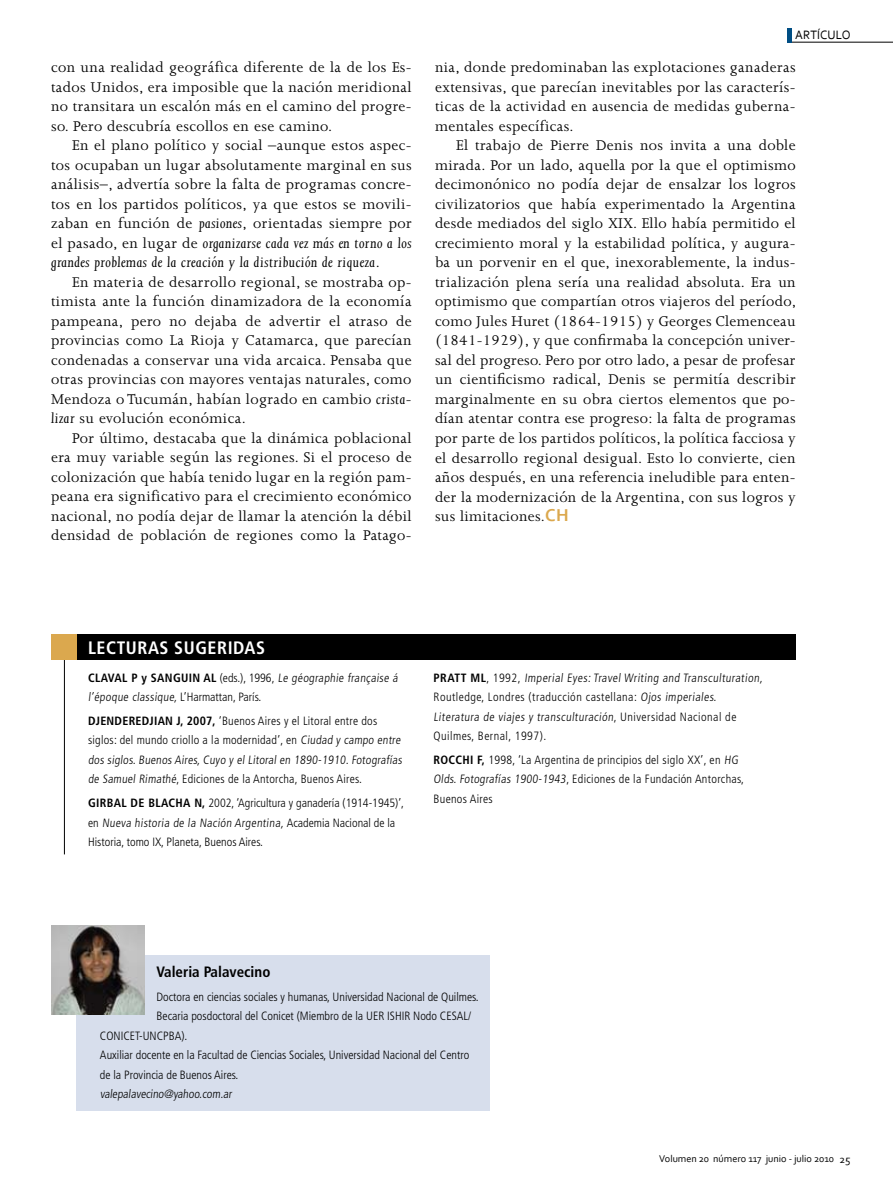
<style>
.page{position:relative;width:893px;height:1191px;background:#fff}
.page>*{position:absolute;margin:0;border:0;box-sizing:border-box;transform-origin:0 0}
.t1{font:700 condensed 18px "Frutiger";letter-spacing:.03em;color:#fff}
.t2{font:16.2px/19.5px "Joanna";letter-spacing:.025em;color:#000;text-align:justify}
.t3{font:700 condensed 15px "Frutiger";color:#000}
.t4{font:12.75px "Corbel";letter-spacing:.01em;color:#000;scale:.95 1}
.t5{font:300 condensed 12px/19.5px "Frutiger";color:#000}
.t6{font:300 condensed 12px/19.5px "Frutiger";letter-spacing:.02em;color:#000}
.t7{font:300 condensed 12px/19.5px "Frutiger";letter-spacing:.04em;color:#000}
.t8{font:300 condensed 12px/19.5px "Frutiger";letter-spacing:.025em;color:#000}
.t9{font:700 condensed 12px "Frutiger";color:#000}
.t10{font:10.2px "Corbel";color:#000}
.s1{font-style:italic}
.s2{font-family:"Corbel";font-weight:700;font-size:18px;color:#dba84e}
.s3{font-weight:700}
.s4{font-size:11.25px}
</style>
<div class="page">
<div style="left:76px;top:955px;width:414px;height:155px;background:#d7deec"></div>
<hr style="left:64px;top:656px;width:1px;height:198px;background:#000">
<div style="left:51px;top:634px;width:26px;height:26px;background:#dba84e"></div>
<div style="left:77px;top:634px;width:719px;height:26px;background:#000"></div>
<img style="left:51px;top:925px;width:93px;height:89px">
<hr style="left:787px;top:42px;width:106px;height:1px;background:#000">
<div style="left:787px;top:28px;width:5px;height:15px;background:#004e84"></div>
<p class="t2" style="left:51px;top:58px;width:362px">con una realidad geográfica diferente de la de los Es&shy;tados Unidos, era imposible que la nación meridional no transitara un escalón más en el camino del progre&shy;so. Pero descubría escollos en ese camino.</p>
<p class="t2" style="left:51px;top:136px;width:362px;text-indent:21px">En el plano político y social –aunque estos aspec&shy;tos ocupaban un lugar absolutamente marginal en sus análisis–, advertía sobre la falta de programas concre&shy;tos en los partidos políticos, ya que estos se movili&shy;zaban en función de <span class="s1">pasiones</span>, orientadas siempre por el pasado, en lugar de <span class="s1">organizarse cada vez más en torno a los grandes problemas de la creación y la distribución de riqueza</span>.</p>
<p class="t2" style="left:51px;top:272px;width:362px;text-indent:21px">En materia de desarrollo regional, se mostraba op&shy;timista ante la función dinamizadora de la economía pampeana, pero no dejaba de advertir el atraso de provincias como La Rioja y Catamarca, que parecían condenadas a conservar una vida arcaica. Pensaba que otras provincias con mayores ventajas naturales, como Mendoza o Tucumán, habían logrado en cambio <span class="s1">crista&shy;lizar</span> su evolución económica.</p>
<p class="t2" style="left:51px;top:428px;width:362px;text-indent:21px">Por último, destacaba que la dinámica poblacional era muy variable según las regiones. Si el proceso de colonización que había tenido lugar en la región pam&shy;peana era significativo para el crecimiento económico nacional, no podía dejar de llamar la atención la débil densidad de población de regiones como la Patago-</p>
<p class="t4" style="left:795px;top:26px;width:60px">ARTÍCU LO</p>
<p class="t2" style="left:435px;top:58px;width:362px">nia, donde predominaban las explotaciones ganaderas extensivas, que parecían inevitables por las caracterís&shy;ticas de la actividad en ausencia de medidas guberna&shy;mentales específicas.</p>
<p class="t2" style="left:435px;top:136px;width:363px;text-indent:21px">El trabajo de Pierre Denis nos invita a una doble mirada. Por un lado, aquella por la que el optimismo decimonónico no podía dejar de ensalzar los logros civilizatorios que había experimentado la Argentina desde mediados del siglo XIX. Ello había permitido el crecimiento moral y la estabilidad política, y augura&shy;ba un porvenir en el que, inexorablemente, la indus&shy;trialización plena sería una realidad absoluta. Era un optimismo que compartían otros viajeros del período, como Jules Huret (1864-1915) y Georges Clemenceau (1841-1929), y que confirmaba la concepción univer&shy;sal del progreso. Pero por otro lado, a pesar de profesar un cientificismo radical, Denis se permitía describir marginalmente en su obra ciertos elementos que po&shy;dían atentar contra ese progreso: la falta de programas por parte de los partidos políticos, la política facciosa y el desarrollo regional desigual. Esto lo convierte, cien años después, en una referencia ineludible para enten&shy;der la modernización de la Argentina, con sus logros y sus limitaciones.<span class="s2">CH</span></p>
<p class="t1" style="left:88px;top:636px;width:178px">LECTURAS SUGERIDAS</p>
<p class="t5" style="left:88px;top:668px;width:313px"><span class="s3">CLAVAL P Y SA NGUI N AL</span> (eds.), 1996, Le géographie française á l’époque classique, L’Harmattan, París.</p>
<p class="t9" style="left:88px;top:713px;width:35px">DJENDERED</p>
<p class="t6" style="left:88px;top:711px;width:317px;text-indent:62px"><span class="s3">JIAN J, 2007,</span> ‘Buenos Aires y el Litoral entre dos siglos: del mundo criollo a la modernidad’, en Ciudad y campo entre dos siglos. Buenos Aires, Cuyo y el Litoral en 1890-1910. Fotografías de Samuel Rimathé, Ediciones de la Antorcha, Buenos Aires.</p>
<p class="t5" style="left:88px;top:793px;width:318px"><span class="s3">GIRBAL DE BLAC HA N,</span> 2002, ‘Agricultura y ganadería (1914-1945)’, en Nueva historia de la Nación Argentina, Academia Nacional de la<br>Historia, tomo IX, Planeta, Buenos Aires.</p>
<p class="t7" style="left:433px;top:668px;width:332px;text-indent:37px"><span class="s3">ML</span>, 1992, Imperial Eyes: Travel Writing and Transculturation, Routledge, Londres (traducción castellana: Ojos imperiales.<br>Literatura de viajes y transculturación, Universidad Nacional de Quilmes, Bernal, 1997).</p>
<p class="t8" style="left:433px;top:750px;width:312px"><span class="s3">ROCCHI F,</span> 1998, ‘La Argentina de principios del siglo XX’, en HG<br>Olds. Fotografías 1900-1943, Ediciones de la Fundación Antorchas,<br>Buenos Aires</p>
<p class="t9" style="left:433px;top:670px;width:15px">PRATT</p>
<p class="t3" style="left:157px;top:962px;width:115px">VALERIA PALAVECINO</p>
<p class="t5" style="left:157px;top:986px;width:324px">Doctora en ciencias sociales y humanas, Universidad Nacional de Quilmes.</p>
<p class="t5" style="left:157px;top:1006px;width:316px">Becaria posdoctoral del Conicet (Miembro de la UER ISHIR Nodo CESAL/</p>
<p class="t5" style="left:100px;top:1025px;width:89px">CONICET-UNCPBA).</p>
<p class="t5" style="left:100px;top:1045px;width:371px">Auxiliar docente en la Facultad de Ciencias Sociales, Universidad Nacional del Centro</p>
<p class="t5" style="left:100px;top:1064px;width:140px">de la Provincia de Buenos Aires.</p>
<p class="t5" style="left:100px;top:1084px;width:135px">valepalavecino@yahoo.com.ar</p>
<p class="t10" style="left:659px;top:1152px;width:193px">Volumen 20 número 117 junio - julio 2010 <span class="s4">25</span></p>
</div>
